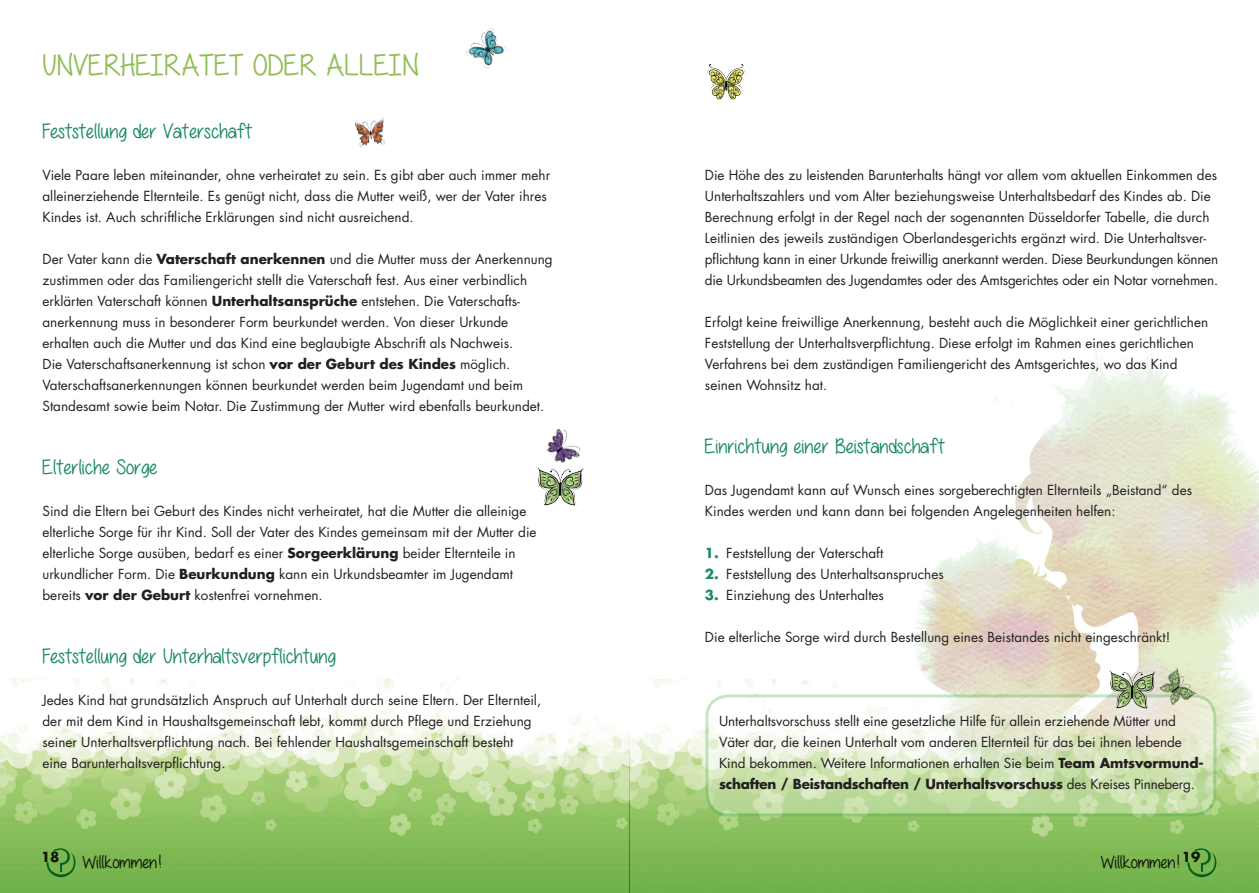
<style>
.page{position:relative;width:1259px;height:893px;background:#fff}
.page>*{position:absolute;margin:0;border:0;box-sizing:border-box;transform-origin:0 0}
.t1{font:30px "All Things Pink";color:#90bd54}
.t2{font:21px "All Things Pink";color:#1e8b60}
.t3{font:18.3px "All Things Pink";color:#231f20}
.t4{font:13.5px/21px "Futura";color:#231f20}
.t5{font:700 13.5px "Futura";color:#231f20}
.s1{font-weight:700}
.s2{font-weight:700;color:#1e8b60}
</style>
<div class="page">
<img style="left:913px;top:353px;width:346px;height:325px">
<img style="left:0;top:678px;width:1259px;height:215px">
<img style="left:546px;top:428px;width:35px;height:35px">
<img style="left:355px;top:117px;width:30px;height:31px">
<img style="left:466px;top:28px;width:41px;height:41px">
<img style="left:537px;top:467px;width:47px;height:39px">
<img style="left:707px;top:64px;width:39px;height:36px">
<svg style="left:707px;top:696px;width:508px;height:119px"></svg>
<div style="left:705px;top:694px;width:511px;height:122px;border:3px solid #40ae49;border-radius:21px"></div>
<img style="left:1108px;top:668px;width:45px;height:43px">
<img style="left:1153px;top:666px;width:46px;height:47px">
<h1 class="t1" style="left:43px;top:49px;width:378px">UNVERHEIRATET ODER ALLEIN</h1>
<h2 class="t2" style="left:43px;top:120px;width:211px">Feststellung der Vaterschaft</h2>
<p class="t4" style="left:43px;top:164px;width:509px">Viele Paare leben miteinander, ohne verheiratet zu sein. Es gibt aber auch immer mehr alleinerziehende Elternteile. Es genügt nicht, dass die Mutter weiß, wer der Vater ihres<br>Kindes ist. Auch schriftliche Erklärungen sind nicht ausreichend.</p>
<p class="t4" style="left:43px;top:248px;width:512px">Der Vater kann die <span class="s1">Vaterschaft anerkennen</span> und die Mutter muss der Anerkennung zustimmen oder das Familiengericht stellt die Vaterschaft fest. Aus einer verbindlich erklärten Vaterschaft können <span class="s1">Unterhaltsansprüche</span> entstehen. Die Vaterschafts&shy;anerkennung muss in besonderer Form beurkundet werden. Von dieser Urkunde erhalten auch die Mutter und das Kind eine beglaubigte Abschrift als Nachweis.<br>Die Vaterschaftsanerkennung ist schon <span class="s1">vor der Geburt des Kindes</span> möglich.<br>Vaterschaftsanerkennungen können beurkundet werden beim Jugendamt und beim Standesamt sowie beim Notar. Die Zustimmung der Mutter wird ebenfalls beurkundet.</p>
<h2 class="t2" style="left:43px;top:456px;width:117px">Elterliche Sorge</h2>
<p class="t4" style="left:43px;top:500px;width:495px">Sind die Eltern bei Geburt des Kindes nicht verheiratet, hat die Mutter die alleinige elterliche Sorge für ihr Kind. Soll der Vater des Kindes gemeinsam mit der Mutter die elterliche Sorge ausüben, bedarf es einer <span class="s1">Sorgeerklärung</span> beider Elternteile in urkundlicher Form. Die <span class="s1">Beurkundung</span> kann ein Urkundsbeamter im Jugendamt bereits <span class="s1">vor der Geburt</span> kostenfrei vornehmen.</p>
<h2 class="t2" style="left:43px;top:645px;width:295px">Feststellung der Unterhaltsverpflichtung</h2>
<p class="t4" style="left:43px;top:689px;width:500px">Jedes Kind hat grundsätzlich Anspruch auf Unterhalt durch seine Eltern. Der Elternteil, der mit dem Kind in Haushaltsgemeinschaft lebt, kommt durch Pflege und Erziehung seiner Unterhaltsverpflichtung nach. Bei fehlender Haushaltsgemeinschaft besteht eine Barunterhaltsverpflichtung.</p>
<p class="t4" style="left:705px;top:164px;width:515px">Die Höhe des zu leistenden Barunterhalts hängt vor allem vom aktuellen Einkommen des Unterhaltszahlers und vom Alter beziehungsweise Unterhaltsbedarf des Kindes ab. Die Berechnung erfolgt in der Regel nach der sogenannten Düsseldorfer Tabelle, die durch Leitlinien des jeweils zuständigen Oberlandesgerichts ergänzt wird. Die Unterhaltsver&shy;pflichtung kann in einer Urkunde freiwillig anerkannt werden. Diese Beurkundungen können die Urkundsbeamten des Jugendamtes oder des Amtsgerichtes oder ein Notar vornehmen.</p>
<p class="t4" style="left:705px;top:311px;width:505px">Erfolgt keine freiwillige Anerkennung, besteht auch die Möglichkeit einer gerichtlichen Feststellung der Unterhaltsverpflichtung. Diese erfolgt im Rahmen eines gerichtlichen Verfahrens bei dem zuständigen Familiengericht des Amtsgerichtes, wo das Kind seinen Wohnsitz hat.</p>
<h2 class="t2" style="left:705px;top:435px;width:242px">Einrichtung einer Beistandschaft</h2>
<p class="t4" style="left:705px;top:479px;width:488px">Das Jugendamt kann auf Wunsch eines sorgeberechtigten Elternteils „Beistand“ des<br>Kindes werden und kann dann bei folgenden Angelegenheiten helfen:</p>
<p class="t4" style="left:705px;top:542px;width:180px"><span class="s2">1.</span> Feststellung der Vaterschaft</p>
<p class="t4" style="left:705px;top:563px;width:240px"><span class="s2">2.</span> Feststellung des Unterhaltsanspruches</p>
<p class="t4" style="left:705px;top:584px;width:180px"><span class="s2">3.</span> Einziehung des Unterhaltes</p>
<p class="t4" style="left:705px;top:626px;width:467px">Die elterliche Sorge wird durch Bestellung eines Beistandes nicht eingeschränkt!</p>
<p class="t4" style="left:719px;top:710px;width:486px">Unterhaltsvorschuss stellt eine gesetzliche Hilfe für allein erziehende Mütter und Väter dar, die keinen Unterhalt vom anderen Elternteil für das bei ihnen lebende Kind bekommen. Weitere Informationen erhalten Sie beim <span class="s1">Team Amtsvormund&shy;schaften / Beistandschaften / Unterhaltsvorschuss</span> des Kreises Pinneberg.</p>
<p class="t5" style="left:41px;top:847px;width:20px">18</p>
<h3 class="t3" style="left:83px;top:852px;width:81px">Willkommen!</h3>
<h3 class="t3" style="left:1101px;top:852px;width:101px">Willkommen!<sup>19</sup></h3>
</div>
